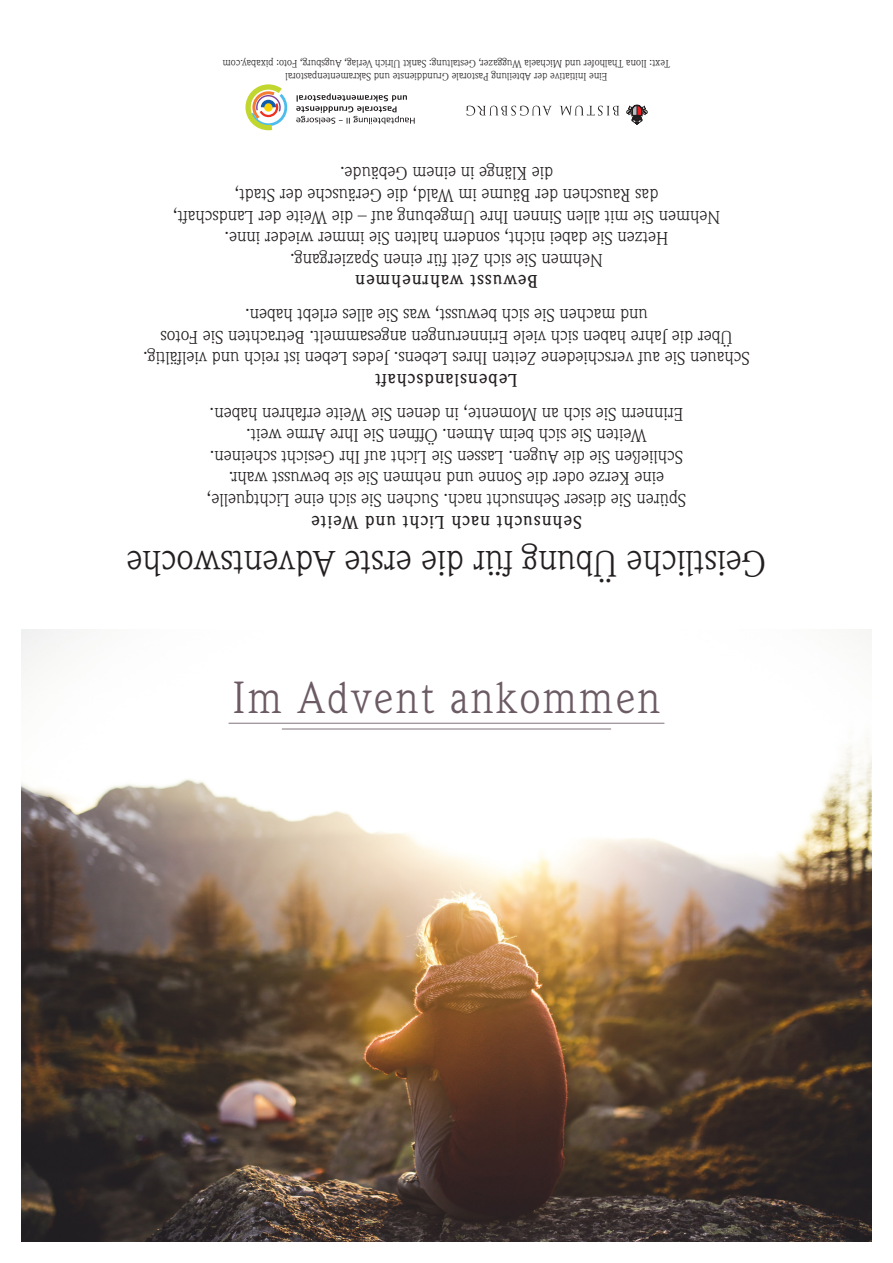
<style>
.page{position:relative;width:893px;height:1263px;background:#fff}
.page>*{position:absolute;margin:0;border:0;box-sizing:border-box;transform-origin:0 0}
.t1{font:44.1px "Weidemann";letter-spacing:.05em;color:#6c5b64}
.t2{font:36px "Weidemann";color:#231f20}
.t3{font:18px/21.6px "Weidemann";color:#231f20;text-align:center}
.t4{font:10.5px/12.6px "Weidemann";color:#231f20;text-align:center}
.s1{font-weight:500}
</style>
<div class="page">
<svg style="left:245px;top:84px;width:42px;height:46px"></svg>
<svg style="left:296px;top:93px;width:119px;height:31px"></svg>
<svg style="left:560px;top:106px;width:59px;height:10px"></svg>
<svg style="left:466px;top:106px;width:86px;height:10px"></svg>
<svg style="left:626px;top:105px;width:22px;height:19px"></svg>
<img style="left:21px;top:629px;width:851px;height:613px">
<hr style="left:229px;top:723px;width:435px;height:1px;background:#80727b">
<hr style="left:282px;top:729px;width:329px;height:1px;background:#80727b">
<p class="t4" style="left:670px;top:83px;width:449px;rotate:-180deg">Eine Initiative der Abteilung Pastorale Grunddienste und Sakramentenpastoral<br>Text: Ilona Thalhofer und Michaela Wuggazer, Gestaltung: Sankt Ulrich Verlag, Augsburg, Foto: pixabay.com</p>
<p class="t3" style="left:720px;top:293px;width:548px;rotate:-180deg"><span class="s1">Bewusst wahrnehmen<br></span>Nehmen Sie sich Zeit für einen Spaziergang.<br>Hetzen Sie dabei nicht, sondern halten Sie immer wieder inne.<br>Nehmen Sie mit allen Sinnen Ihre Umgebung auf – die Weite der Landschaft, das Rauschen der Bäume im Wald, die Geräusche der Stadt,<br>die Klänge in einem Gebäude.</p>
<p class="t3" style="left:750px;top:391px;width:608px;rotate:-180deg"><span class="s1">Lebenslandschaft<br></span>Schauen Sie auf verschiedene Zeiten Ihres Lebens. Jedes Leben ist reich und vielfältig.<br>Über die Jahre haben sich viele Erinnerungen angesammelt. Betrachten Sie Fotos<br>und machen Sie sich bewusst, was Sie alles erlebt haben.</p>
<p class="t3" style="left:686px;top:533px;width:481px;rotate:-180deg"><span class="s1">Sehnsucht nach Licht und Weite<br></span>Spüren Sie dieser Sehnsucht nach. Suchen Sie sich eine Lichtquelle, eine Kerze oder die Sonne und nehmen Sie sie bewusst wahr.<br>Schließen Sie die Augen. Lassen Sie Licht auf Ihr Gesicht scheinen.<br>Weiten Sie sich beim Atmen. Öffnen Sie Ihre Arme weit.<br>Erinnern Sie sich an Momente, in denen Sie Weite erfahren haben.</p>
<p class="t2" style="left:767px;top:584px;width:642px;rotate:-180deg">Geistliche Übung für die erste Adventswoche</p>
<p class="t1" style="left:232px;top:671px;width:430px">Im Advent ankommen</p>
</div>
